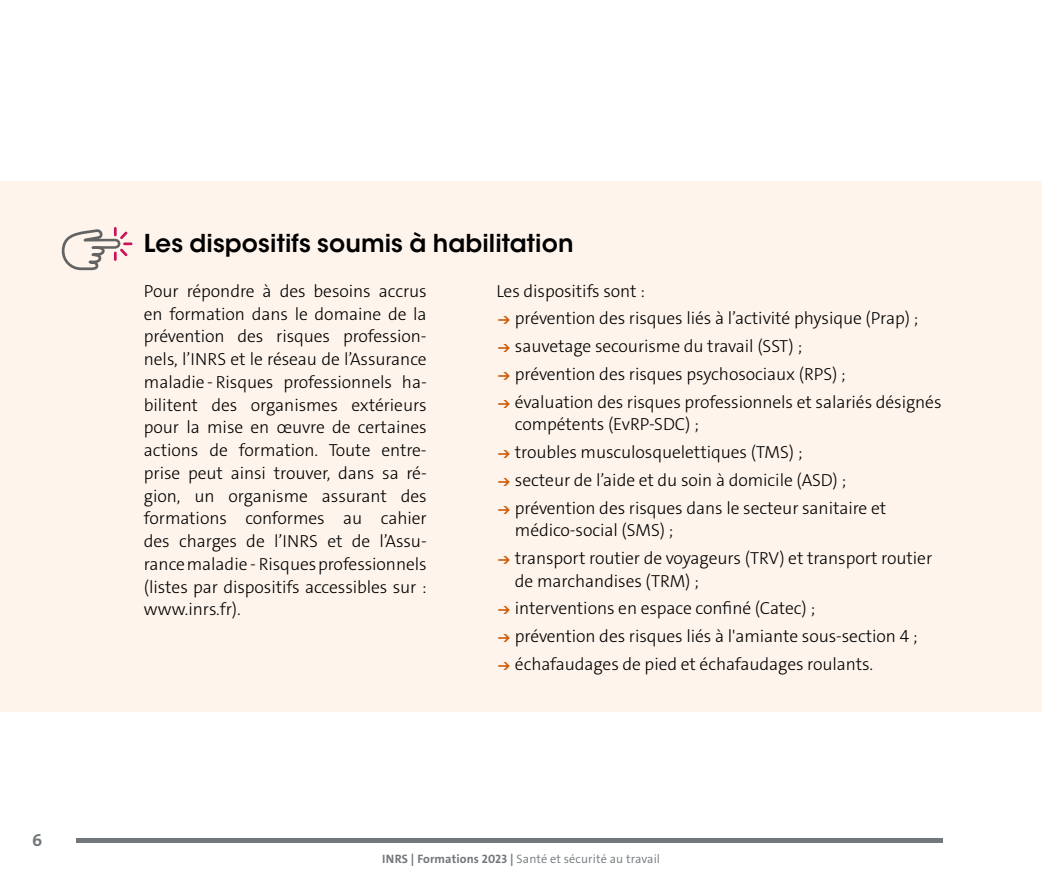
<style>
.page{position:relative;width:1042px;height:893px;background:#fff}
.page>*{position:absolute;margin:0;border:0;box-sizing:border-box;transform-origin:0 0}
.t1{font:600 24.5px "ITC Avant Garde Std";letter-spacing:.005em;color:#000}
.t2{font:300 17.5px/22.8px "The Sans C4 s";letter-spacing:-.005em;color:#000}
.t3{font:700 17.5px "The Sans C4 s";color:#71777a}
.t4{font:300 12.25px "The Sans C4 s";letter-spacing:.01em;color:#71777a}
.s1{font-family:"Flesh Plain";font-weight:400;font-size:15.75px;color:#cc5a05}
.s2{font-weight:700}
</style>
<div class="page">
<div style="left:76px;top:838px;width:867px;height:5px;background:#71777a"></div>
<div style="left:0;top:181px;width:1042px;height:531px;background:#fef4ec"></div>
<svg style="left:61px;top:227px;width:72px;height:44px"></svg>
<p class="t3" style="left:32px;top:829px;width:12px">6</p>
<h1 class="t1" style="left:144px;top:227px;width:431px">Les dispositifs soumis à habilitation</h1>
<p class="t2" style="left:144px;top:280px;width:284px;text-align:justify">Pour répondre à des besoins accrus en formation dans le domaine de la prévention des risques profession&shy;nels, l’INRS et le réseau de l’Assurance maladie - Risques professionnels ha&shy;bilitent des organismes extérieurs pour la mise en œuvre de certaines actions de formation. Toute entre&shy;prise peut ainsi trouver, dans sa ré&shy;gion, un organisme assurant des formations conformes au cahier des charges de l’INRS et de l’Assu&shy;rance maladie - Risques professionnels (listes par dispositifs accessibles sur : www.inrs.fr).</p>
<p class="t2" style="left:496px;top:277px;width:446px;line-height:27.7px">Les dispositifs sont :<br><span class="s1">Q</span> prévention des risques liés à l’activité physique (Prap) ;<br><span class="s1">Q</span> sauvetage secourisme du travail (SST) ;<br><span class="s1">Q</span> prévention des risques psychosociaux (RPS) ;<br><span class="s1">Q</span> évaluation des risques professionnels et salariés désignés</p>
<p class="t2" style="left:496px;top:411px;width:391px;line-height:27.7px;text-indent:18px">compétents (EvRP-SDC) ;<br><span class="s1">Q</span> troubles musculosquelettiques (TMS) ;<br><span class="s1">Q</span> secteur de l’aide et du soin à domicile (ASD) ;<br><span class="s1">Q</span> prévention des risques dans le secteur sanitaire et</p>
<p class="t2" style="left:496px;top:517px;width:437px;line-height:27.7px;text-indent:18px">médico-social (SMS) ;<br><span class="s1">Q</span> transport routier de voyageurs (TRV) et transport routier</p>
<p class="t2" style="left:496px;top:567px;width:423px;line-height:27.7px;text-indent:18px">de marchandises (TRM) ;<br><span class="s1">Q</span> interventions en espace confiné (Catec) ;<br><span class="s1">Q</span> prévention des risques liés à l'amiante sous-section 4 ; <span class="s1">Q</span> échafaudages de pied et échafaudages roulants.</p>
<p class="t4" style="left:382px;top:851px;width:279px"><span class="s2">INRS | Formations 2023 |</span> Santé et sécurité au travail</p>
</div>
